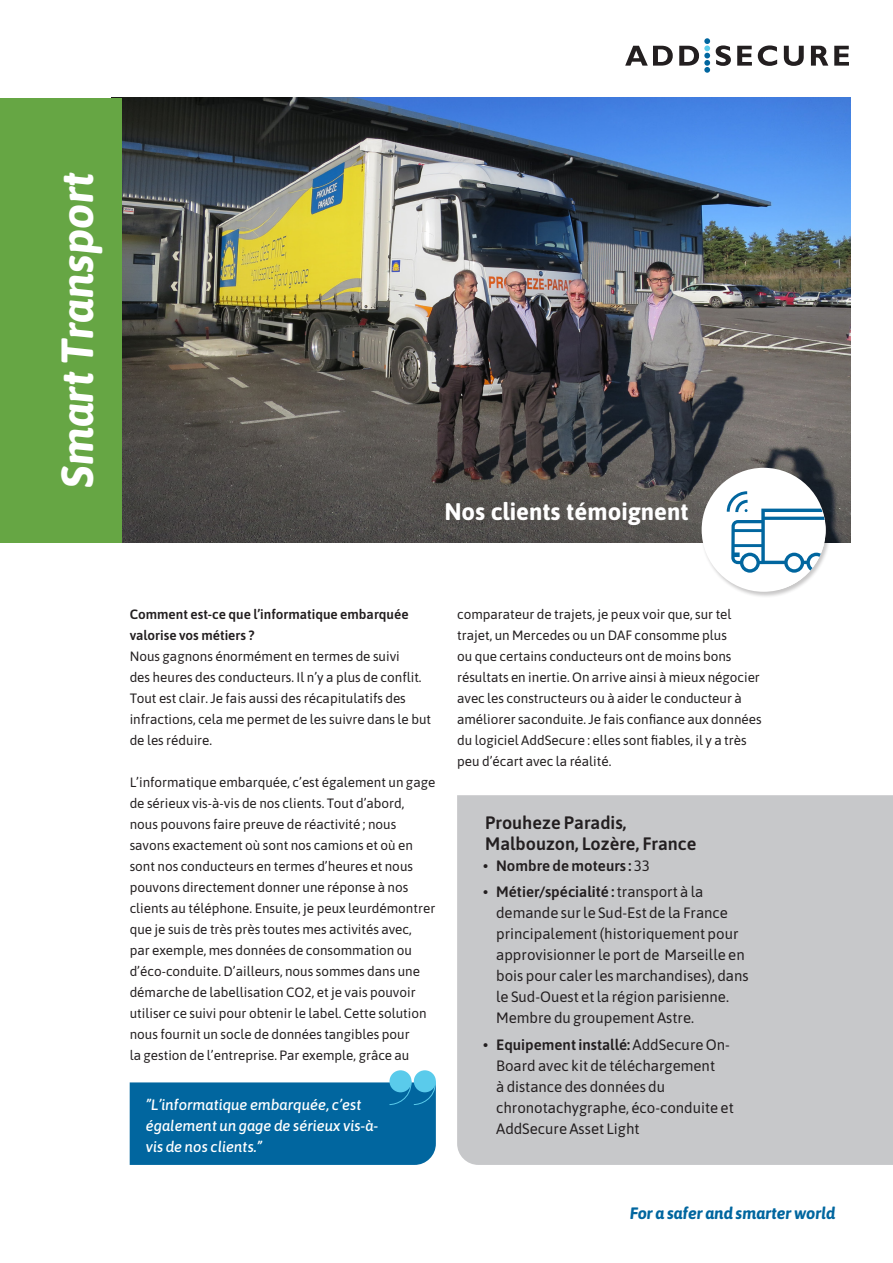
<style>
.page{position:relative;width:893px;height:1263px;background:#fff}
.page>*{position:absolute;margin:0;border:0;box-sizing:border-box;transform-origin:0 0}
.Category_AsapBoldIta{font:italic 700 45px "Asap";color:#fff}
.t1{font:700 24px "Asap";color:#fff}
.BodyText_Asap10_14{font:600 18px/21px "Asap";color:#231f20}
.t2{font:italic 700 16.5px "Asap";color:#01669f}
.BulletList_AsapSemiB{font:15px/21px "Asap";color:#231f20}
.BlockQuote1_AsapMdIt{font:italic 500 15px/21px "Asap";color:#fff}
.BulletList_AsapSemiB-2{font:600 15px "Asap";color:#231f20}
.BodyText_Asap10_14-2{font:13.5px/21px "Asap";color:#231f20}
.BodyText_Asap10_14-3{font:600 13.5px/21px "Asap";color:#231f20}
.s1{font-weight:400}
.s2{font-weight:600}
</style>
<div class="page">
<svg style="left:625px;top:38px;width:224px;height:35px"></svg>
<img style="left:121px;top:98px;width:729px;height:444px">
<div style="left:457px;top:795px;width:436px;height:370px;background:#c7c8ca"></div>
<div style="left:0;top:98px;width:121px;height:444px;background:#66a644"></div>
<div style="left:700px;top:466px;width:132px;height:132px;background:#231f20;opacity:.25"></div>
<div style="left:702px;top:468px;width:124px;height:124px;background:#fff;border-radius:50%"></div>
<svg style="left:710px;top:474px;width:116px;height:117px"></svg>
<div style="left:389px;top:1070px;width:22px;height:22px;background:#5acbeb;border-radius:50%"></div>
<div style="left:414px;top:1070px;width:22px;height:22px;background:#5acbeb;border-radius:50%"></div>
<div style="left:130px;top:1080px;width:306px;height:85px;background:#01669f"></div>
<p class="Category_AsapBoldIta" style="left:46px;top:488px;width:318px;rotate:-90deg">Smart Transport</p>
<p class="t1" style="left:444px;top:494px;width:246px">Nos clients témoignent</p>
<p class="BodyText_Asap10_14-3" style="left:130px;top:603px;width:280px">Comment est-ce que l’informatique embarquée valorise vos métiers ?</p>
<p class="BodyText_Asap10_14-2" style="left:130px;top:645px;width:303px">Nous gagnons énormément en termes de suivi<br>des heures des conducteurs. Il n’y a plus de conflit.<br>Tout est clair. Je fais aussi des récapitulatifs des infractions, cela me permet de les suivre dans le but de les réduire.</p>
<p class="BodyText_Asap10_14-2" style="left:130px;top:771px;width:307px">L’informatique embarquée, c’est également un gage de sérieux vis-à-vis de nos clients. Tout d’abord, nous pouvons faire preuve de réactivité ; nous savons exactement où sont nos camions et où en sont nos conducteurs en termes d’heures et nous pouvons directement donner une réponse à nos clients au téléphone. Ensuite, je peux leurdémontrer que je suis de très près toutes mes activités avec,<br>par exemple, mes données de consommation ou d’éco-conduite. D’ailleurs, nous sommes dans une démarche de labellisation CO2, et je vais pouvoir utiliser ce suivi pour obtenir le label. Cette solution nous fournit un socle de données tangibles pour<br>la gestion de l’entreprise. Par exemple, grâce au</p>
<p class="BlockQuote1_AsapMdIt" style="left:146px;top:1093px;width:234px">”L’informatique embarquée, c’est également un gage de sérieux vis-à&shy;vis de nos clients.”</p>
<p class="BodyText_Asap10_14-2" style="left:457px;top:603px;width:306px">comparateur de trajets, je peux voir que, sur tel trajet, un Mercedes ou un DAF consomme plus<br>ou que certains conducteurs ont de moins bons résultats en inertie. On arrive ainsi à mieux négocier avec les constructeurs ou à aider le conducteur à améliorer saconduite. Je fais confiance aux données du logiciel AddSecure : elles sont fiables, il y a très peu d’écart avec la réalité.</p>
<p class="BodyText_Asap10_14" style="left:485px;top:811px;width:213px">Prouheze Paradis,<br>Malbouzon, Lozère, France</p>
<p class="BulletList_AsapSemiB-2" style="left:483px;top:855px;width:168px">• Nombre de moteurs : <span class="s1">33</span></p>
<p class="BulletList_AsapSemiB" style="left:496px;top:881px;width:254px;text-indent:-13px"><span class="s2">• Métier/spécialité :</span> transport à la demande sur le Sud-Est de la France principalement (historiquement pour approvisionner le port de Marseille en bois pour caler les marchandises), dans le Sud-Ouest et la région parisienne.<br>Membre du groupement Astre.</p>
<p class="BulletList_AsapSemiB" style="left:496px;top:1033px;width:239px;text-indent:-13px"><span class="s2">• Equipement installé:</span> AddSecure On-<br>Board avec kit de téléchargement<br>à distance des données du chronotachygraphe, éco-conduite et<br>AddSecure Asset Light</p>
<p class="t2" style="left:630px;top:1202px;width:207px">For a safer and smarter world</p>
</div>
